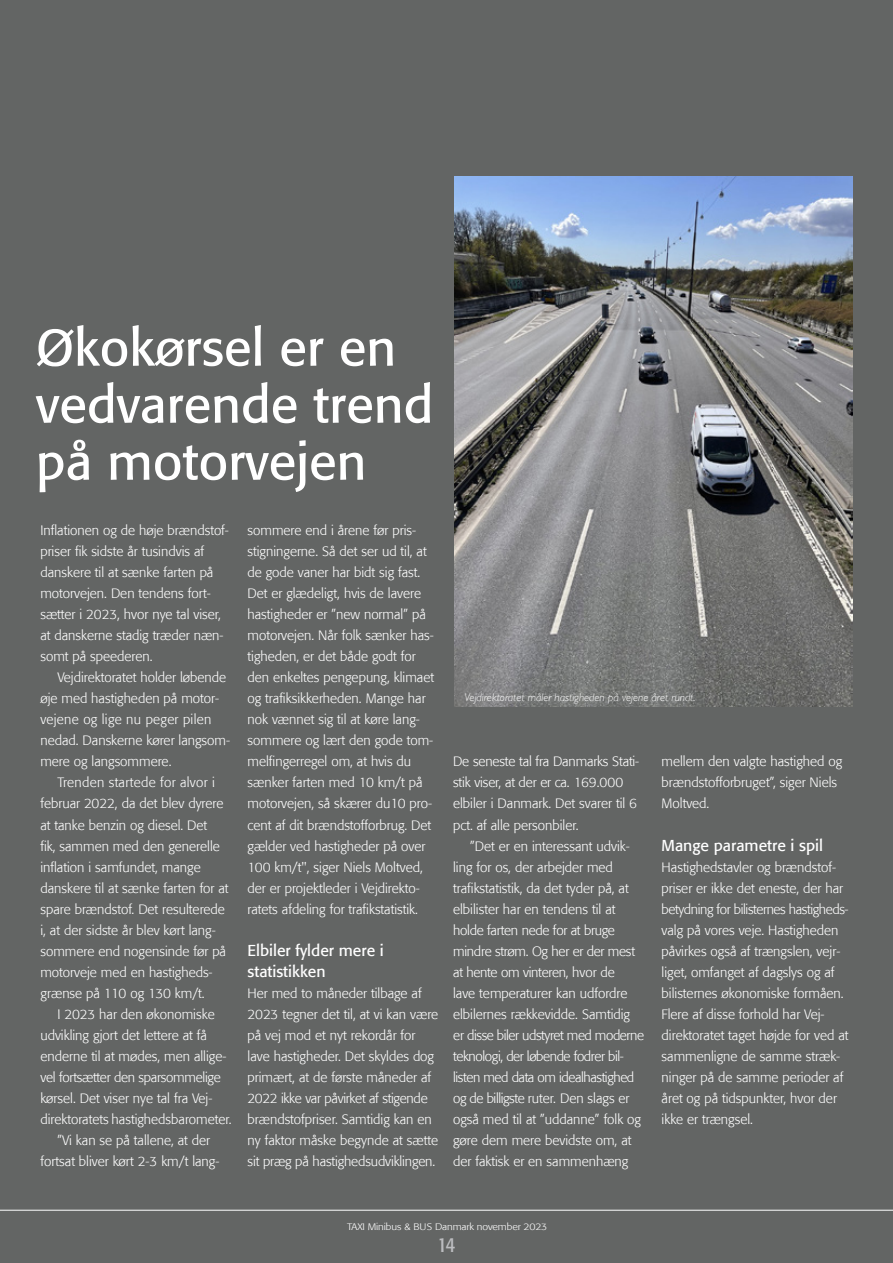
<style>
.page{position:relative;width:893px;height:1263px;background:#636564}
.page>*{position:absolute;margin:0;border:0;box-sizing:border-box;transform-origin:0 0}
.Overskrift{font:51px "Formata";color:#fff}
.t1{font:condensed 21px "Formata";color:#bcbdc0}
.Rubrik{font:15.75px/21px "Formata";color:#fff}
.Brød{font:300 13.5px/21px "Formata";color:#fff}
.Brød_med_indryk{font:300 13.5px/21px "Formata";color:#fff}
.Brød-2{font:300 13.5px/21px "Formata";letter-spacing:-.02em;color:#fff}
.Brød-3{font:300 13.5px "Formata";letter-spacing:-.03em;color:#fff}
.Brød-4{font:300 13.5px "Formata";letter-spacing:.02em;color:#fff}
.Ny_billedtekst{font:italic 300 11.25px "Gill Sans";color:#fff}
.t2{font:300 9.45px "Formata";letter-spacing:-.01em;color:#fff;scale:1.11 1}
</style>
<div class="page">
<img style="left:455px;top:176px;width:397px;height:531px">
<hr style="left:0;top:1210px;width:893px;height:1px;background:#fff">
<p class="Overskrift" style="left:36px;top:317px;width:362px">Økokørsel er en</p>
<p class="Overskrift" style="left:36px;top:374px;width:399px">vedvarende trend</p>
<p class="Overskrift" style="left:36px;top:431px;width:332px">på motorvejen</p>
<p class="Brød" style="left:40px;top:520px;width:190px">Inflationen og de høje brændstof&shy;priser fik sidste år tusindvis af danskere til at sænke farten på</p>
<p class="Brød" style="left:40px;top:583px;width:172px">motorvejen. Den tendens fort-</p>
<p class="Brød" style="left:40px;top:604px;width:185px">sætter i 2023, hvor nye tal viser, at danskerne stadig træder næn&shy;somt på speederen.</p>
<p class="Brød_med_indryk" style="left:40px;top:667px;width:187px;text-indent:17px">Vejdirektoratet holder løbende øje med hastigheden på motor-</p>
<p class="Brød-4" style="left:40px;top:712px;width:173px">vejene og lige nu peger pilen</p>
<p class="Brød" style="left:40px;top:730px;width:191px">nedad. Danskerne kører langsom&shy;mere og langsommere.</p>
<p class="Brød_med_indryk" style="left:40px;top:772px;width:190px;text-indent:17px">Trenden startede for alvor i februar 2022, da det blev dyrere at tanke benzin og diesel. Det<br>fik, sammen med den generelle inflation i samfundet, mange danskere til at sænke farten for at spare brændstof. Det resulterede i, at der sidste år blev kørt lang-</p>
<p class="Brød" style="left:40px;top:940px;width:187px">sommere end nogensinde før på</p>
<p class="Brød" style="left:40px;top:961px;width:174px">motorveje med en hastigheds&shy;grænse på 110 og 130 km/t.</p>
<p class="Brød_med_indryk" style="left:40px;top:1003px;width:176px;text-indent:17px">I 2023 har den økonomiske udvikling gjort det lettere at få</p>
<p class="Brød" style="left:40px;top:1045px;width:187px">enderne til at mødes, men allige-</p>
<p class="Brød-2" style="left:40px;top:1066px;width:182px">vel fortsætter den sparsommelige</p>
<p class="Brød" style="left:40px;top:1087px;width:173px">kørsel. Det viser nye tal fra Vej-</p>
<p class="Brød" style="left:40px;top:1108px;width:193px">direktoratets hastighedsbarometer.</p>
<p class="Brød_med_indryk" style="left:40px;top:1129px;width:180px;text-align:center">”Vi kan se på tallene, at der fortsat bliver kørt 2-3 km/t lang-</p>
<p class="Brød" style="left:248px;top:520px;width:181px">sommere end i årene før pris&shy;stigningerne. Så det ser ud til, at de gode vaner har bidt sig fast.<br>Det er glædeligt, hvis de lavere hastigheder er ”new normal” på</p>
<p class="Brød" style="left:248px;top:625px;width:188px">motorvejen. Når folk sænker has&shy;tigheden, er det både godt for den enkeltes pengepung, klimaet og trafiksikkerheden. Mange har</p>
<p class="Brød" style="left:248px;top:709px;width:187px">nok vænnet sig til at køre lang&shy;sommere og lært den gode tom-</p>
<p class="Brød" style="left:248px;top:751px;width:186px">melfingerregel om, at hvis du sænker farten med 10 km/t på motorvejen, så skærer du10 pro-</p>
<p class="Brød" style="left:248px;top:814px;width:185px">cent af dit brændstofforbrug. Det gælder ved hastigheder på over</p>
<p class="Brød" style="left:248px;top:856px;width:177px">100 km/t", siger Niels Moltved,</p>
<p class="Brød" style="left:248px;top:877px;width:174px">der er projektleder i Vejdirekto&shy;ratets afdeling for trafikstatistik.</p>
<p class="Rubrik" style="left:248px;top:939px;width:138px">Elbiler fylder mere i statistikken</p>
<p class="Brød" style="left:248px;top:982px;width:192px">Her med to måneder tilbage af<br>2023 tegner det til, at vi kan være på vej mod et nyt rekordår for lave hastigheder. Det skyldes dog primært, at de første måneder af</p>
<p class="Brød" style="left:248px;top:1087px;width:186px">2022 ikke var påvirket af stigende brændstofpriser. Samtidig kan en</p>
<p class="Brød" style="left:248px;top:1129px;width:192px">ny faktor måske begynde at sætte</p>
<p class="Brød" style="left:248px;top:1150px;width:189px">sit præg på hastighedsudviklingen.</p>
<p class="Ny_billedtekst" style="left:465px;top:691px;width:232px">Vejdirektoratet måler hastigheden på vejene året rundt.</p>
<p class="Brød" style="left:453px;top:751px;width:188px">De seneste tal fra Danmarks Stati&shy;stik viser, at der er ca. 169.000 elbiler i Danmark. Det svarer til 6 pct. af alle personbiler.</p>
<p class="Brød_med_indryk" style="left:453px;top:835px;width:178px;text-indent:17px">”Det er en interessant udvik&shy;ling for os, der arbejder med trafikstatistik, da det tyder på, at elbilister har en tendens til at</p>
<p class="Brød-2" style="left:453px;top:919px;width:183px">holde farten nede for at bruge mindre strøm. Og her er der mest</p>
<p class="Brød" style="left:453px;top:961px;width:192px">at hente om vinteren, hvor de<br>lave temperaturer kan udfordre elbilernes rækkevidde. Samtidig er disse biler udstyret med moderne teknologi, der løbende fodrer bil&shy;listen med data om idealhastighed og de billigste ruter. Den slags er også med til at ”uddanne” folk og gøre dem mere bevidste om, at der faktisk er en sammenhæng</p>
<p class="Brød" style="left:662px;top:751px;width:182px">mellem den valgte hastighed og brændstofforbruget”, siger Niels<br>Moltved.</p>
<p class="Rubrik" style="left:662px;top:834px;width:163px">Mange parametre i spil</p>
<p class="Brød" style="left:662px;top:856px;width:183px">Hastighedstavler og brændstof&shy;priser er ikke det eneste, der har</p>
<p class="Brød-3" style="left:662px;top:901px;width:188px">betydning for bilisternes hastigheds-</p>
<p class="Brød" style="left:662px;top:919px;width:180px">valg på vores veje. Hastigheden påvirkes også af trængslen, vejr-</p>
<p class="Brød" style="left:662px;top:961px;width:188px">liget, omfanget af dagslys og af bilisternes økonomiske formåen.<br>Flere af disse forhold har Vej&shy;direktoratet taget højde for ved at sammenligne de samme stræk&shy;ninger på de samme perioder af året og på tidspunkter, hvor der ikke er trængsel.</p>
<p class="t2" style="left:347px;top:1221px;width:182px">TAXI Minibus &amp; BUS Danmark november 2023</p>
<p class="t1" style="left:438px;top:1233px;width:19px">14</p>
</div>
